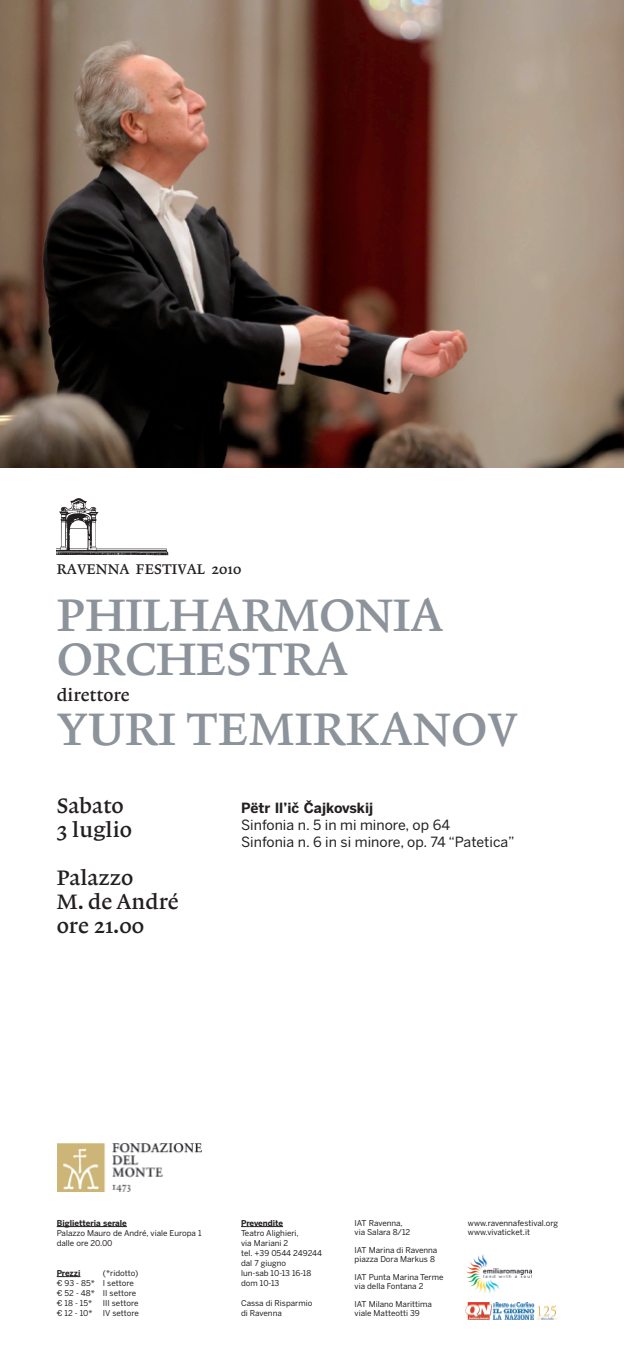
<style>
.page{position:relative;width:624px;height:1361px;background:#fff}
.page>*{position:absolute;margin:0;border:0;box-sizing:border-box;transform-origin:0 0}
.t1{font:48px/44px "Lexicon No 1 Roman B";letter-spacing:-.01em;color:#8d939b}
.t2{font:22px/24px "Lexicon No 1 Roman B";color:#231f20}
.t3{font:18px "Lexicon No 1 Roman B";color:#231f20}
.t4{font:14.8px "Lexicon No 1 Roman B";color:#231f20}
.t5{font:14px/16.8px "Benton Sans";color:#231f20}
.t6{font:700 14px "Benton Sans";color:#231f20}
.t7{font:8px/10px "Benton Sans";color:#231f20}
.t8{font:700 8px "Benton Sans";color:#231f20}
</style>
<div class="page">
<svg style="left:241px;top:1226px;width:42px;height:1px"></svg>
<img style="left:57px;top:498px;width:111px;height:58px">
<img style="left:0;top:0;width:624px;height:468px">
<hr style="left:57px;top:1226px;width:50px;height:1px;background:#231f20">
<svg style="left:107px;top:1226px;width:20px;height:1px"></svg>
<svg style="left:57px;top:1276px;width:23px;height:1px"></svg>
<img style="left:465px;top:1303px;width:93px;height:16px">
<img style="left:467px;top:1254px;width:64px;height:40px">
<img style="left:58px;top:1143px;width:144px;height:48px">
<h3 class="t4" style="left:57px;top:563px;width:186px">RAVENNA FESTIVAL 2010</h3>
<h1 class="t1" style="left:57px;top:595px;width:388px">PHILHARMONIA<br>ORCHESTRA</h1>
<h3 class="t3" style="left:57px;top:688px;width:74px">direttore</h3>
<h1 class="t1" style="left:57px;top:709px;width:462px">YURI TEMIRKANOV</h1>
<h2 class="t2" style="left:57px;top:795px;width:77px">Sabato<br>3 luglio</h2>
<h2 class="t2" style="left:57px;top:867px;width:123px">Palazzo<br>M. de André ore 21.00</h2>
<h3 class="t6" style="left:241px;top:800px;width:134px">Pëtr Il’icˇ Cˇajkovskij</h3>
<h3 class="t5" style="left:241px;top:817px;width:275px">Sinfonia n. 5 in mi minore, op 64<br>Sinfonia n. 6 in si minore, op. 74 “Patetica”</h3>
<p class="t8" style="left:57px;top:1218px;width:72px">Biglietteria serale</p>
<p class="t7" style="left:57px;top:1227px;width:146px">Palazzo Mauro de André, viale Europa 1 dalle ore 20.00</p>
<p class="t8" style="left:57px;top:1268px;width:25px">Prezzi</p>
<p class="t7" style="left:57px;top:1267px;width:83px;text-indent:46px">(*ridotto) ¤ 93 - 85* I settore ¤ 52 - 48* II settore ¤ 18 - 15*</p>
<p class="t7" style="left:103px;top:1297px;width:37px">III settore</p>
<p class="t7" style="left:57px;top:1307px;width:37px">¤ 12 - 10*</p>
<p class="t7" style="left:103px;top:1307px;width:37px">IV settore</p>
<p class="t8" style="left:241px;top:1218px;width:43px">Prevendite</p>
<p class="t7" style="left:241px;top:1227px;width:83px">Teatro Alighieri,<br>via Mariani 2<br>tel. +39 0544 249244 dal 7 giugno<br>lun-sab 10-13 16-18 dom 10-13</p>
<p class="t7" style="left:241px;top:1297px;width:73px">Cassa di Risparmio di Ravenna</p>
<p class="t7" style="left:354px;top:1218px;width:57px;line-height:9px">IAT Ravenna, via Salara 8/12</p>
<p class="t7" style="left:354px;top:1245px;width:84px;line-height:9px">IAT Marina di Ravenna piazza Dora Markus 8</p>
<p class="t7" style="left:354px;top:1272px;width:90px;line-height:9px">IAT Punta Marina Terme via della Fontana 2</p>
<p class="t7" style="left:354px;top:1299px;width:79px;line-height:9px">IAT Milano Marittima viale Matteotti 39</p>
<p class="t7" style="left:468px;top:1218px;width:91px;line-height:9px">www.ravennafestival.org www.vivaticket.it</p>
</div>
